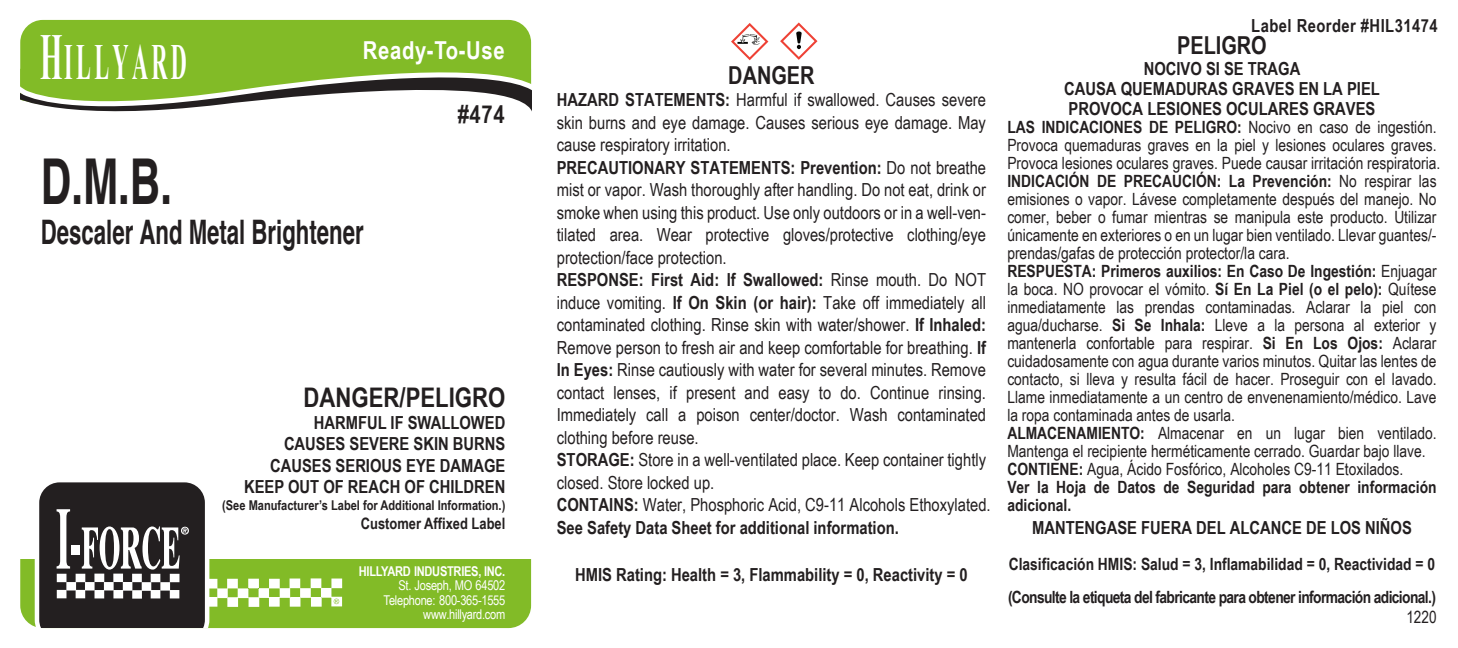
<style>
.page{position:relative;width:1458px;height:648px;background:#fff}
.page>*{position:absolute;margin:0;border:0;box-sizing:border-box;transform-origin:0 0}
.t1{font:700 63.23px "Helvetica";color:#231f20;scale:.67 1}
.t2{font:700 50.62px "Times New Roman";letter-spacing:.15em;color:#fff;scale:.44 1}
.t3{font:700 33.75px "Helvetica";color:#231f20;scale:.66 1}
.t4{font:700 27px "Arial Narrow";color:#231f20}
.t5{font:700 24.75px "Arial Narrow";color:#231f20}
.t6{font:700 24.75px "Arial Narrow";letter-spacing:.025em;color:#fff}
.t7{font:18px/22.5px "Arial Narrow";color:#231f20}
.t8{font:700 18px/21.6px "Arial Narrow";color:#231f20;text-align:center}
.t9{font:700 18px "Arial Narrow";letter-spacing:.025em;color:#231f20}
.t10{font:16.88px/18px "Arial Narrow";color:#231f20}
.t11{font:700 16.88px/33.8px "Arial Narrow";letter-spacing:-.035em;color:#231f20}
.t12{font:700 15.75px "Arial Narrow";color:#231f20}
.t13{font:13.5px/14.6px "Arial Narrow";letter-spacing:-.02em;color:#fff;text-align:right}
.t14{font:700 13.5px "Arial Narrow";color:#231f20}
.t15{font:700 13.5px "Arial Narrow";letter-spacing:-.02em;color:#fff}
.s1{font-size:65.25px}
.s2{font-weight:700}
</style>
<div class="page">
<div style="left:20px;top:20px;width:511px;height:68px;background:#82bb27"></div>
<div style="left:20px;top:559px;width:511px;height:69px;background:#82bb27"></div>
<svg style="left:20px;top:57px;width:511px;height:55px"></svg>
<svg style="left:35px;top:482px;width:307px;height:146px"></svg>
<svg style="left:731px;top:23px;width:37px;height:37px"></svg>
<svg style="left:780px;top:22px;width:38px;height:38px"></svg>
<h2 class="t2" style="left:40px;top:26px;width:335px"><span class="s1">H</span>ILLYARD</h2>
<h3 class="t6" style="left:363px;top:32px;width:143px">Ready-To-Use</h3>
<h1 class="t1" style="left:41px;top:142px;width:197px">D.M.B.</h1>
<h3 class="t3" style="left:41px;top:211px;width:491px">Descaler And Metal Brightener</h3>
<h3 class="t5" style="left:458px;top:96px;width:49px">#474</h3>
<h3 class="t4" style="left:304px;top:377px;width:203px">DANGER/PELIGRO</h3>
<p class="t8" style="left:244px;top:411px;width:263px;text-align:right">HARMFUL IF SWALLOWED<br>CAUSES SEVERE SKIN BURNS<br>CAUSES SERIOUS EYE DAMAGE<br>KEEP OUT OF REACH OF CHILDREN</p>
<p class="t14" style="left:222px;top:495px;width:285px">(See Manufacturer’s Label for Additional Information.)</p>
<p class="t12" style="left:361px;top:511px;width:146px">Customer Affixed Label</p>
<p class="t15" style="left:359px;top:561px;width:148px">HILLYARD INDUSTRIES, INC.</p>
<p class="t13" style="left:384px;top:578px;width:123px">St. Joseph, MO 64502<br>Telephone: 800-365-1555 www.hillyard.com</p>
<h3 class="t5" style="left:728px;top:56px;width:88px">DANGER</h3>
<p class="t7" style="left:557px;top:88px;width:435px"><span class="s2">HAZARD STATEMENTS:</span> Harmful if swallowed. Causes severe skin burns and eye damage. Causes serious eye damage. May cause respiratory irritation.<br><span class="s2">PRECAUTIONARY STATEMENTS: Prevention:</span> Do not breathe mist or vapor. Wash thoroughly after handling. Do not eat, drink or smoke when using this product. Use only outdoors or in a well-ven&shy;tilated area. Wear protective gloves/protective clothing/eye protection/face protection.<br><span class="s2">RESPONSE: First Aid: If Swallowed:</span> Rinse mouth. Do NOT induce vomiting. <span class="s2">If On Skin (or hair):</span> Take off immediately all contaminated clothing. Rinse skin with water/shower. <span class="s2">If Inhaled:<br></span>Remove person to fresh air and keep comfortable for breathing. <span class="s2">If In Eyes:</span> Rinse cautiously with water for several minutes. Remove contact lenses, if present and easy to do. Continue rinsing.<br>Immediately call a poison center/doctor. Wash contaminated clothing before reuse.<br><span class="s2">STORAGE:</span> Store in a well-ventilated place. Keep container tightly closed. Store locked up.<br><span class="s2">CONTAINS:</span> Water, Phosphoric Acid, C9-11 Alcohols Ethoxylated.<br><span class="s2">See Safety Data Sheet for additional information.</span></p>
<p class="t8" style="left:575px;top:563px;width:394px">HMIS Rating: Health = 3, Flammability = 0, Reactivity = 0</p>
<p class="t9" style="left:1251px;top:12px;width:188px">Label Reorder #HIL31474</p>
<h3 class="t5" style="left:1177px;top:27px;width:91px">PELIGRO</h3>
<p class="t8" style="left:1064px;top:57px;width:317px;line-height:20.2px">NOCIVO SI SE TRAGA<br>CAUSA QUEMADURAS GRAVES EN LA PIEL<br>PROVOCA LESIONES OCULARES GRAVES</p>
<p class="t10" style="left:1007px;top:118px;width:434px"><span class="s2">LAS INDICACIONES DE PELIGRO:</span> Nocivo en caso de ingestión.<br>Provoca quemaduras graves en la piel y lesiones oculares graves.<br>Provoca lesiones oculares graves. Puede causar irritación respiratoria.<br><span class="s2">INDICACIÓN DE PRECAUCIÓN: La Prevención:</span> No respirar las emisiones o vapor. Lávese completamente después del manejo. No comer, beber o fumar mientras se manipula este producto. Utilizar únicamente en exteriores o en un lugar bien ventilado. Llevar guantes/- prendas/gafas de protección protector/la cara.<br><span class="s2">RESPUESTA: Primeros auxilios: En Caso De Ingestión:</span> Enjuagar la boca. NO provocar el vómito. <span class="s2">Sí En La Piel (o el pelo):</span> Quítese inmediatamente las prendas contaminadas. Aclarar la piel con agua/ducharse. <span class="s2">Si Se Inhala:</span> Lleve a la persona al exterior y mantenerla confortable para respirar. <span class="s2">Si En Los Ojos:</span> Aclarar cuidadosamente con agua durante varios minutos. Quitar las lentes de contacto, si lleva y resulta fácil de hacer. Proseguir con el lavado.<br>Llame inmediatamente a un centro de envenenamiento/médico. Lave la ropa contaminada antes de usarla.<br><span class="s2">ALMACENAMIENTO:</span> Almacenar en un lugar bien ventilado.<br>Mantenga el recipiente herméticamente cerrado. Guardar bajo llave.<br><span class="s2">CONTIENE:</span> Agua, Ácido Fosfórico, Alcoholes C9-11 Etoxilados.<br><span class="s2">Ver la Hoja de Datos de Seguridad para obtener información adicional.</span></p>
<p class="t8" style="left:1032px;top:516px;width:381px">MANTENGASE FUERA DEL ALCANCE DE LOS NIÑOS</p>
<p class="t11" style="left:1008px;top:546px;width:429px">Clasificación HMIS: Salud = 3, Inflamabilidad = 0, Reactividad = 0 (Consulte la etiqueta del fabricante para obtener información adicional.)</p>
<p class="t10" style="left:1406px;top:608px;width:32px">1220</p>
</div>
